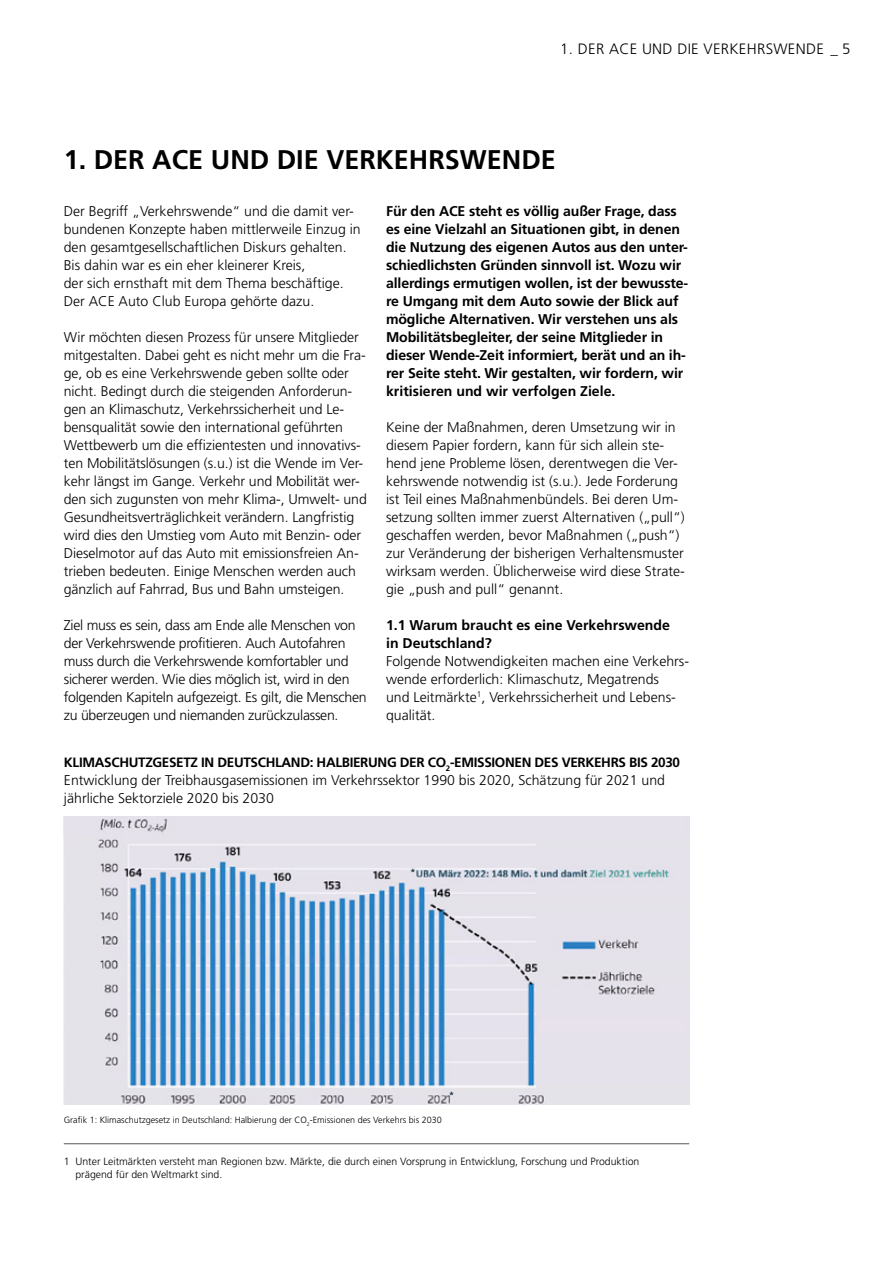
<style>
.page{position:relative;width:893px;height:1263px;background:#fff}
.page>*{position:absolute;margin:0;border:0;box-sizing:border-box;transform-origin:0 0}
.t1{font:700 27px "Frutiger LT Pro";color:#000}
.t2{font:300 15px "Frutiger LT Pro";letter-spacing:.02em;color:#000}
.t3{font:300 14.1px/18px "Frutiger LT Pro";letter-spacing:-.005em;color:#000}
.t4{font:700 14.1px/18px "Frutiger LT Pro";letter-spacing:-.01em;color:#000}
.t5{font:700 13.5px "Frutiger LT Pro";letter-spacing:-.025em;color:#000}
.t6{font:300 10.5px/13.5px "Frutiger LT Pro";color:#000}
.t7{font:300 9px "Frutiger LT Pro";color:#000}
.t8{font:700 9px "Frutiger LT Pro";color:#243546}
</style>
<div class="page">
<hr style="left:64px;top:1143px;width:625px;height:1px;background:#575756">
<img style="left:64px;top:816px;width:625px;height:288px">
<p class="t2" style="left:560px;top:40px;width:292px">1. DER ACE UND DIE VERKEHRSWENDE _ 5</p>
<h1 class="t1" style="left:64px;top:144px;width:494px">1. DER ACE UND DIE VERKEHRSWENDE</h1>
<p class="t3" style="left:64px;top:202px;width:298px">Der Begriff „Verkehrswende“ und die damit ver&shy;bundenen Konzepte haben mittlerweile Einzug in den gesamtgesellschaftlichen Diskurs gehalten.<br>Bis dahin war es ein eher kleinerer Kreis,<br>der sich ernsthaft mit dem Thema beschäftige.<br>Der ACE Auto Club Europa gehörte dazu.</p>
<p class="t3" style="left:64px;top:328px;width:305px">Wir möchten diesen Prozess für unsere Mitglieder mitgestalten. Dabei geht es nicht mehr um die Fra&shy;ge, ob es eine Verkehrswende geben sollte oder nicht. Bedingt durch die steigenden Anforderun&shy;gen an Klimaschutz, Verkehrssicherheit und Le&shy;bensqualität sowie den international geführten Wettbewerb um die effizientesten und innovativs&shy;ten Mobilitätslösungen (s.u.) ist die Wende im Ver&shy;kehr längst im Gange. Verkehr und Mobilität wer&shy;den sich zugunsten von mehr Klima-, Umwelt- und Gesundheitsverträglichkeit verändern. Langfristig wird dies den Umstieg vom Auto mit Benzin- oder Dieselmotor auf das Auto mit emissionsfreien An&shy;trieben bedeuten. Einige Menschen werden auch gänzlich auf Fahrrad, Bus und Bahn umsteigen.</p>
<p class="t3" style="left:64px;top:616px;width:304px">Ziel muss es sein, dass am Ende alle Menschen von der Verkehrswende profitieren. Auch Autofahren muss durch die Verkehrswende komfortabler und sicherer werden. Wie dies möglich ist, wird in den folgenden Kapiteln aufgezeigt. Es gilt, die Menschen zu überzeugen und niemanden zurückzulassen.</p>
<p class="t4" style="left:386px;top:202px;width:304px">Für den ACE steht es völlig außer Frage, dass es eine Vielzahl an Situationen gibt, in denen die Nutzung des eigenen Autos aus den unter&shy;schiedlichsten Gründen sinnvoll ist. Wozu wir allerdings ermutigen wollen, ist der bewusste&shy;re Umgang mit dem Auto sowie der Blick auf mögliche Alternativen. Wir verstehen uns als Mobilitätsbegleiter, der seine Mitglieder in dieser Wende-Zeit informiert, berät und an ih&shy;rer Seite steht. Wir gestalten, wir fordern, wir kritisieren und wir verfolgen Ziele.</p>
<p class="t3" style="left:386px;top:418px;width:300px">Keine der Maßnahmen, deren Umsetzung wir in diesem Papier fordern, kann für sich allein ste&shy;hend jene Probleme lösen, derentwegen die Ver&shy;kehrswende notwendig ist (s.u.). Jede Forderung ist Teil eines Maßnahmenbündels. Bei deren Um&shy;setzung sollten immer zuerst Alternativen („pull“) geschaffen werden, bevor Maßnahmen („push“) zur Veränderung der bisherigen Verhaltensmuster wirksam werden. Üblicherweise wird diese Strate&shy;gie „push and pull“ genannt.</p>
<p class="t4" style="left:386px;top:616px;width:285px">1.1 Warum braucht es eine Verkehrswende in Deutschland?</p>
<p class="t3" style="left:386px;top:652px;width:304px">Folgende Notwendigkeiten machen eine Verkehrs&shy;wende erforderlich: Klimaschutz, Megatrends<br>und Leitmärkte<sup>1</sup>, Verkehrssicherheit und Lebens&shy;qualität.</p>
<p class="t5" style="left:64px;top:754px;width:618px">KLIMASCHUTZGESETZ IN DEUTSCHLAND: HALBIERUNG DER CO<sub>2</sub>-EMISSIONEN DES VERKEHRS BIS 2030</p>
<p class="t3" style="left:64px;top:771px;width:603px">Entwicklung der Treibhausgasemissionen im Verkehrssektor 1990 bis 2020, Schätzung für 2021 und jährliche Sektorziele 2020 bis 2030</p>
<p class="t8" style="left:410px;top:867px;width:7px">*</p>
<p class="t8" style="left:449px;top:1089px;width:7px">*</p>
<p class="t7" style="left:64px;top:1114px;width:379px">Grafik 1: Klimaschutzgesetz in Deutschland: Halbierung der CO<sub>2</sub>-Emissionen des Verkehrs bis 2030</p>
<p class="t6" style="left:75px;top:1154px;width:565px;text-indent:-12px">1 Unter Leitmärkten versteht man Regionen bzw. Märkte, die durch einen Vorsprung in Entwicklung, Forschung und Produktion prägend für den Weltmarkt sind.</p>
</div>
